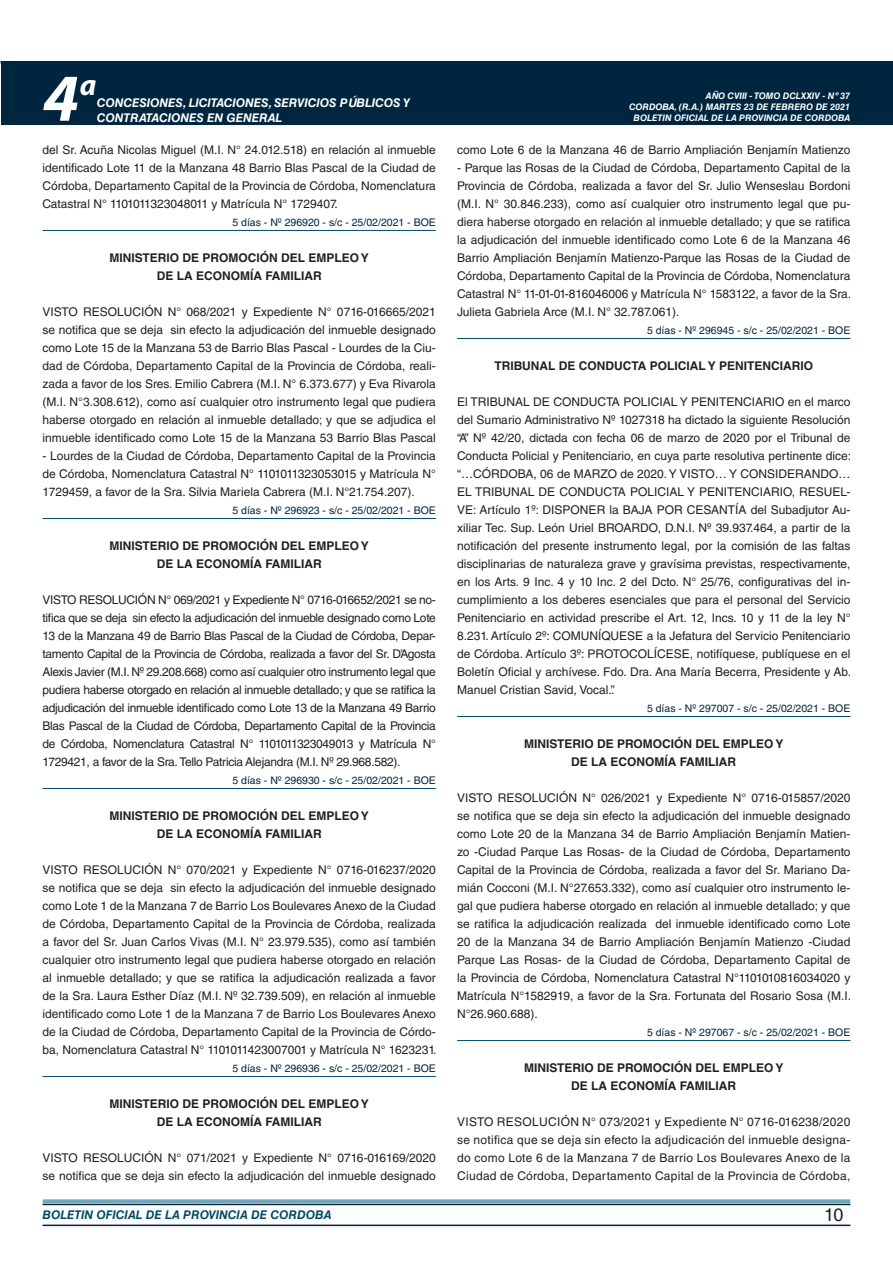
<style>
.page{position:relative;width:893px;height:1263px;background:#fff}
.page>*{position:absolute;margin:0;border:0;box-sizing:border-box;transform-origin:0 0}
.t1{font:italic 700 67.5px "Myriad Pro";color:#fff}
.t2{font:italic 700 30px "Myriad Pro";color:#fff}
.t3{font:18px "Helvetica LT Std";color:#231f20}
.TEXTO_BASE{font:12px/18px "Helvetica LT Std";color:#231f20;text-align:justify}
.RESUELVE{font:700 12px "Helvetica LT Std";color:#231f20}
.t4{font:italic 700 12px/14.4px "Helvetica LT Std";color:#fff}
.t5{font:italic 700 12px "Helvetica LT Std";color:#004b6c}
.FECHA_DE_VENCIMIENTO{font:10.5px "Helvetica LT Std";color:#00263f}
.t6{font:italic 700 9px/10.8px "Helvetica LT Std";color:#fff;text-align:right}
</style>
<div class="page">
<hr style="left:43px;top:1224px;width:807px;height:2px;background:#00263f">
<div style="left:42px;top:1198px;width:809px;height:8px;background:#fff;opacity:.75"></div>
<div style="left:1px;top:61px;width:892px;height:64px;background:#00263f"></div>
<hr style="left:43px;top:230px;width:393px;height:1px;background:#004b6c">
<hr style="left:43px;top:518px;width:393px;height:1px;background:#004b6c">
<hr style="left:43px;top:788px;width:393px;height:1px;background:#004b6c">
<hr style="left:43px;top:1076px;width:393px;height:1px;background:#004b6c">
<hr style="left:457px;top:338px;width:393px;height:1px;background:#004b6c">
<hr style="left:457px;top:716px;width:393px;height:1px;background:#004b6c">
<hr style="left:457px;top:1040px;width:393px;height:1px;background:#004b6c">
<h1 class="t1" style="left:43px;top:54px;width:38px">4</h1>
<h2 class="t2" style="left:80px;top:66px;width:18px">a</h2>
<p class="t4" style="left:97px;top:96px;width:315px">CONCESIONES, LICITACIONES, SERVICIOS PÚBLICOS Y<br>CONTRATACIONES EN GENERAL</p>
<p class="TEXTO_BASE" style="left:43px;top:141px;width:395px">del Sr. Acuña Nicolas Miguel (M.I. N° 24.012.518) en relación al inmueble identificado Lote 11 de la Manzana 48 Barrio Blas Pascal de la Ciudad de Córdoba, Departamento Capital de la Provincia de Córdoba, Nomenclatura Catastral N° 1101011323048011 y Matrícula N° 1729407.</p>
<p class="FECHA_DE_VENCIMIENTO" style="left:232px;top:216px;width:205px">5 días - Nº 296920 - s/c - 25/02/2021 - BOE</p>
<p class="RESUELVE" style="left:109px;top:250px;width:261px">MINISTERIO DE PROMOCIÓN DEL EMPLEO Y</p>
<p class="RESUELVE" style="left:157px;top:268px;width:167px">DE LA ECONOMÍA FAMILIAR</p>
<p class="TEXTO_BASE" style="left:43px;top:303px;width:395px">VISTO RESOLUCIÓN N° 068/2021 y Expediente N° 0716-016665/2021 se notifica que se deja sin efecto la adjudicación del inmueble designado como Lote 15 de la Manzana 53 de Barrio Blas Pascal - Lourdes de la Ciu&shy;dad de Córdoba, Departamento Capital de la Provincia de Córdoba, reali&shy;zada a favor de los Sres. Emilio Cabrera (M.I. N° 6.373.677) y Eva Rivarola (M.I. N°3.308.612), como así cualquier otro instrumento legal que pudiera haberse otorgado en relación al inmueble detallado; y que se adjudica el inmueble identificado como Lote 15 de la Manzana 53 Barrio Blas Pascal</p>
<p class="TEXTO_BASE" style="left:43px;top:447px;width:395px">- Lourdes de la Ciudad de Córdoba, Departamento Capital de la Provincia de Córdoba, Nomenclatura Catastral N° 1101011323053015 y Matrícula N° 1729459, a favor de la Sra. Silvia Mariela Cabrera (M.I. N°21.754.207).</p>
<p class="FECHA_DE_VENCIMIENTO" style="left:232px;top:504px;width:205px">5 días - Nº 296923 - s/c - 25/02/2021 - BOE</p>
<p class="RESUELVE" style="left:109px;top:538px;width:261px">MINISTERIO DE PROMOCIÓN DEL EMPLEO Y</p>
<p class="RESUELVE" style="left:157px;top:556px;width:167px">DE LA ECONOMÍA FAMILIAR</p>
<p class="TEXTO_BASE" style="left:43px;top:591px;width:395px">VISTO RESOLUCIÓN N° 069/2021 y Expediente N° 0716-016652/2021 se no&shy;tifica que se deja sin efecto la adjudicación del inmueble designado como Lote 13 de la Manzana 49 de Barrio Blas Pascal de la Ciudad de Córdoba, Depar&shy;tamento Capital de la Provincia de Córdoba, realizada a favor del Sr. D’Agosta Alexis Javier (M.I. Nº 29.208.668) como así cualquier otro instrumento legal que pudiera haberse otorgado en relación al inmueble detallado; y que se ratifica la adjudicación del inmueble identificado como Lote 13 de la Manzana 49 Barrio Blas Pascal de la Ciudad de Córdoba, Departamento Capital de la Provincia de Córdoba, Nomenclatura Catastral N° 1101011323049013 y Matrícula N° 1729421, a favor de la Sra. Tello Patricia Alejandra (M.I. Nº 29.968.582).</p>
<p class="FECHA_DE_VENCIMIENTO" style="left:232px;top:774px;width:205px">5 días - Nº 296930 - s/c - 25/02/2021 - BOE</p>
<p class="RESUELVE" style="left:109px;top:808px;width:261px">MINISTERIO DE PROMOCIÓN DEL EMPLEO Y</p>
<p class="RESUELVE" style="left:157px;top:826px;width:167px">DE LA ECONOMÍA FAMILIAR</p>
<p class="TEXTO_BASE" style="left:43px;top:861px;width:396px">VISTO RESOLUCIÓN N° 070/2021 y Expediente N° 0716-016237/2020 se notifica que se deja sin efecto la adjudicación del inmueble designado como Lote 1 de la Manzana 7 de Barrio Los Boulevares Anexo de la Ciudad de Córdoba, Departamento Capital de la Provincia de Córdoba, realizada a favor del Sr. Juan Carlos Vivas (M.I. N° 23.979.535), como así también cualquier otro instrumento legal que pudiera haberse otorgado en relación al inmueble detallado; y que se ratifica la adjudicación realizada a favor de la Sra. Laura Esther Díaz (M.I. Nº 32.739.509), en relación al inmueble identificado como Lote 1 de la Manzana 7 de Barrio Los Boulevares Anexo de la Ciudad de Córdoba, Departamento Capital de la Provincia de Córdo&shy;ba, Nomenclatura Catastral N° 1101011423007001 y Matrícula N° 1623231.</p>
<p class="FECHA_DE_VENCIMIENTO" style="left:232px;top:1062px;width:205px">5 días - Nº 296936 - s/c - 25/02/2021 - BOE</p>
<p class="RESUELVE" style="left:109px;top:1096px;width:261px">MINISTERIO DE PROMOCIÓN DEL EMPLEO Y</p>
<p class="RESUELVE" style="left:157px;top:1114px;width:167px">DE LA ECONOMÍA FAMILIAR</p>
<p class="TEXTO_BASE" style="left:43px;top:1149px;width:395px">VISTO RESOLUCIÓN N° 071/2021 y Expediente N° 0716-016169/2020 se notifica que se deja sin efecto la adjudicación del inmueble designado</p>
<p class="t6" style="left:629px;top:91px;width:223px">AÑO CVIII - TOMO DCLXXIV - Nº 37<br>CORDOBA, (R.A.) MARTES 23 DE FEBRERO DE 2021</p>
<p class="t6" style="left:634px;top:112px;width:218px">BOLETIN OFICIAL DE LA PROVINCIA DE CORDOBA</p>
<p class="TEXTO_BASE" style="left:457px;top:141px;width:395px">como Lote 6 de la Manzana 46 de Barrio Ampliación Benjamín Matienzo</p>
<p class="TEXTO_BASE" style="left:457px;top:159px;width:396px">- Parque las Rosas de la Ciudad de Córdoba, Departamento Capital de la Provincia de Córdoba, realizada a favor del Sr. Julio Wenseslau Bordoni (M.I. N° 30.846.233), como así cualquier otro instrumento legal que pu&shy;diera haberse otorgado en relación al inmueble detallado; y que se ratifica la adjudicación del inmueble identificado como Lote 6 de la Manzana 46<br>Barrio Ampliación Benjamín Matienzo-Parque las Rosas de la Ciudad de Córdoba, Departamento Capital de la Provincia de Córdoba, Nomenclatura Catastral N° 11-01-01-816046006 y Matrícula N° 1583122, a favor de la Sra.<br>Julieta Gabriela Arce (M.I. N° 32.787.061).</p>
<p class="FECHA_DE_VENCIMIENTO" style="left:647px;top:324px;width:205px">5 días - Nº 296945 - s/c - 25/02/2021 - BOE</p>
<p class="RESUELVE" style="left:494px;top:358px;width:320px">TRIBUNAL DE CONDUCTA POLICIAL Y PENITENCIARIO</p>
<p class="TEXTO_BASE" style="left:457px;top:393px;width:396px">El TRIBUNAL DE CONDUCTA POLICIAL Y PENITENCIARIO en el marco del Sumario Administrativo Nº 1027318 ha dictado la siguiente Resolución “A” Nº 42/20, dictada con fecha 06 de marzo de 2020 por el Tribunal de Conducta Policial y Penitenciario, en cuya parte resolutiva pertinente dice: “…CÓRDOBA, 06 de MARZO de 2020. Y VISTO… Y CONSIDERANDO… EL TRIBUNAL DE CONDUCTA POLICIAL Y PENITENCIARIO, RESUEL-VE: Artículo 1º: DISPONER la BAJA POR CESANTÍA del Subadjutor Au&shy;xiliar Tec. Sup. León Uriel BROARDO, D.N.I. Nº 39.937.464, a partir de la notificación del presente instrumento legal, por la comisión de las faltas disciplinarias de naturaleza grave y gravísima previstas, respectivamente, en los Arts. 9 Inc. 4 y 10 Inc. 2 del Dcto. N° 25/76, configurativas del in&shy;cumplimiento a los deberes esenciales que para el personal del Servicio Penitenciario en actividad prescribe el Art. 12, Incs. 10 y 11 de la ley N° 8.231. Artículo 2º: COMUNÍQUESE a la Jefatura del Servicio Penitenciario de Córdoba. Artículo 3º: PROTOCOLÍCESE, notifíquese, publíquese en el Boletín Oficial y archívese. Fdo. Dra. Ana María Becerra, Presidente y Ab.<br>Manuel Cristian Savid, Vocal.”.</p>
<p class="FECHA_DE_VENCIMIENTO" style="left:647px;top:702px;width:205px">5 días - Nº 297007 - s/c - 25/02/2021 - BOE</p>
<p class="RESUELVE" style="left:524px;top:736px;width:261px">MINISTERIO DE PROMOCIÓN DEL EMPLEO Y</p>
<p class="RESUELVE" style="left:571px;top:754px;width:167px">DE LA ECONOMÍA FAMILIAR</p>
<p class="TEXTO_BASE" style="left:457px;top:789px;width:396px">VISTO RESOLUCIÓN N° 026/2021 y Expediente N° 0716-015857/2020 se notifica que se deja sin efecto la adjudicación del inmueble designado como Lote 20 de la Manzana 34 de Barrio Ampliación Benjamín Matien&shy;zo -Ciudad Parque Las Rosas- de la Ciudad de Córdoba, Departamento Capital de la Provincia de Córdoba, realizada a favor del Sr. Mariano Da&shy;mián Cocconi (M.I. N°27.653.332), como así cualquier otro instrumento le&shy;gal que pudiera haberse otorgado en relación al inmueble detallado; y que se ratifica la adjudicación realizada del inmueble identificado como Lote 20 de la Manzana 34 de Barrio Ampliación Benjamín Matienzo -Ciudad Parque Las Rosas- de la Ciudad de Córdoba, Departamento Capital de la Provincia de Córdoba, Nomenclatura Catastral N°1101010816034020 y Matrícula N°1582919, a favor de la Sra. Fortunata del Rosario Sosa (M.I.<br>N°26.960.688).</p>
<p class="FECHA_DE_VENCIMIENTO" style="left:647px;top:1026px;width:205px">5 días - Nº 297067 - s/c - 25/02/2021 - BOE</p>
<p class="RESUELVE" style="left:524px;top:1060px;width:261px">MINISTERIO DE PROMOCIÓN DEL EMPLEO Y</p>
<p class="RESUELVE" style="left:571px;top:1078px;width:167px">DE LA ECONOMÍA FAMILIAR</p>
<p class="TEXTO_BASE" style="left:457px;top:1113px;width:395px">VISTO RESOLUCIÓN N° 073/2021 y Expediente N° 0716-016238/2020 se notifica que se deja sin efecto la adjudicación del inmueble designa&shy;do como Lote 6 de la Manzana 7 de Barrio Los Boulevares Anexo de la Ciudad de Córdoba, Departamento Capital de la Provincia de Córdoba,</p>
<p class="t5" style="left:43px;top:1208px;width:290px">BOLETIN OFICIAL DE LA PROVINCIA DE CORDOBA</p>
<h3 class="t3" style="left:824px;top:1204px;width:21px">10</h3>
</div>
